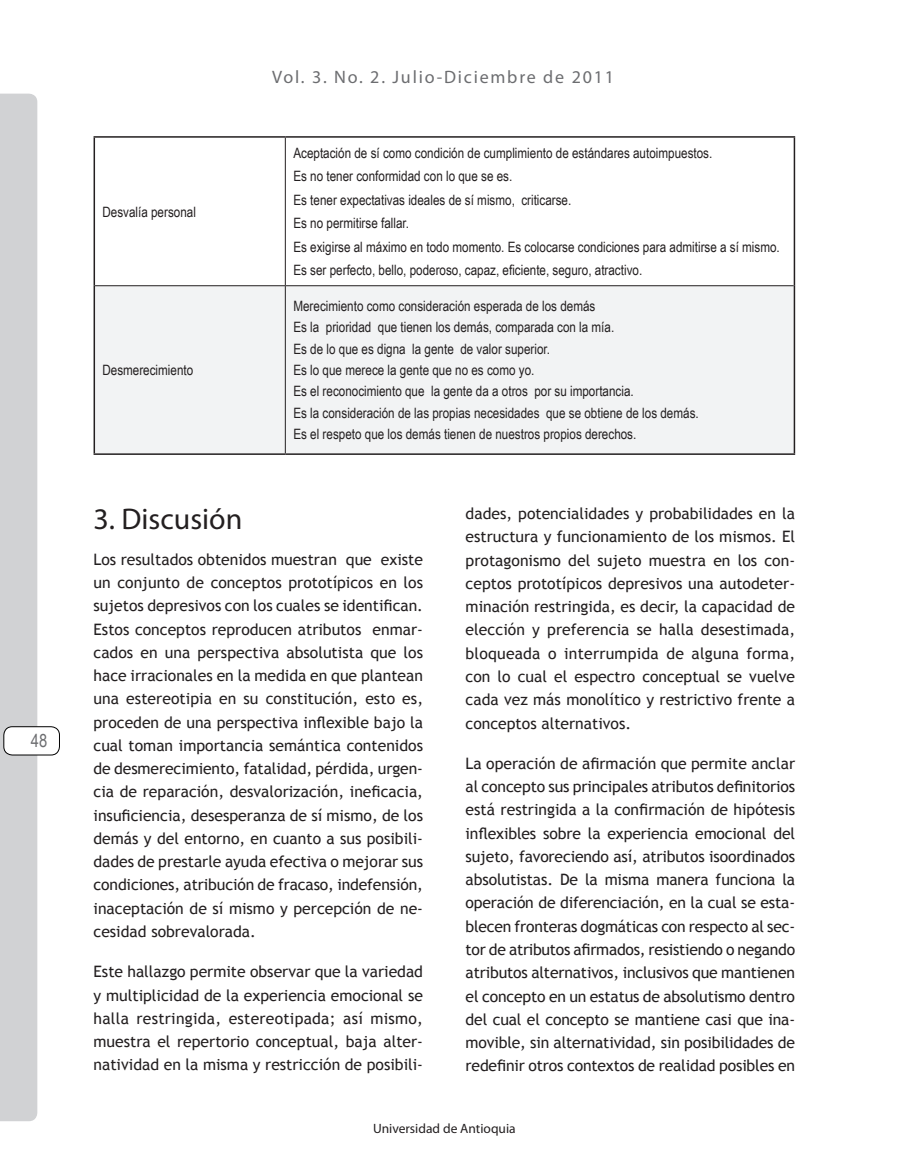
<style>
.page{position:relative;width:910px;height:1166px;background:#fff}
.page>*{position:absolute;margin:0;border:0;box-sizing:border-box;transform-origin:0 0}
.t1{font:30px "Myriad Pro";color:#231f20}
.t2{font:18px "Myriad Pro";letter-spacing:.1em;color:#6c6d70}
.t3{font:18px "Arial Narrow";color:#6c6d70}
.t4{font:15.75px/23.2px "Trebuchet MS";color:#231f20;text-align:justify}
.t5{font:14.25px/21.3px "Arial Narrow";color:#231f20}
.t6{font:13.5px "Myriad Pro";color:#231f20}
</style>
<div class="page">
<div style="left:0;top:94px;width:37px;height:1026px;background:#d1d2d4"></div>
<div style="left:4px;top:726px;width:55px;height:28px;background:#fff;border-radius:9px"></div>
<div style="left:3px;top:726px;width:57px;height:29px;border:1px solid #000;border-radius:9px"></div>
<div style="left:95px;top:286px;width:699px;height:167px;background:#f2f3f4"></div>
<hr style="left:94px;top:138px;width:1px;height:148px;background:#231f20">
<hr style="left:794px;top:138px;width:1px;height:148px;background:#231f20">
<hr style="left:94px;top:136px;width:191px;height:2px;background:#231f20">
<hr style="left:285px;top:136px;width:510px;height:2px;background:#231f20">
<hr style="left:285px;top:138px;width:1px;height:147px;background:#231f20">
<hr style="left:95px;top:285px;width:190px;height:1px;background:#231f20">
<hr style="left:285px;top:285px;width:509px;height:1px;background:#231f20">
<hr style="left:285px;top:286px;width:1px;height:167px;background:#231f20">
<hr style="left:94px;top:286px;width:1px;height:167px;background:#231f20">
<hr style="left:794px;top:286px;width:1px;height:167px;background:#231f20">
<hr style="left:94px;top:453px;width:191px;height:2px;background:#231f20">
<hr style="left:285px;top:453px;width:510px;height:2px;background:#231f20">
<p class="t3" style="left:31px;top:727px;width:18px">48</p>
<p class="t5" style="left:102px;top:200px;width:95px">Desvalía personal</p>
<p class="t5" style="left:102px;top:358px;width:92px">Desmerecimiento</p>
<p class="t2" style="left:272px;top:66px;width:343px">Vol. 3. No. 2. Julio-Diciembre de 2011</p>
<p class="t5" style="left:293px;top:141px;width:488px;line-height:23.5px">Aceptación de sí como condición de cumplimiento de estándares autoimpuestos.<br>Es no tener conformidad con lo que se es.<br>Es tener expectativas ideales de sí mismo, criticarse.<br>Es no permitirse fallar.<br>Es exigirse al máximo en todo momento. Es colocarse condiciones para admitirse a sí mismo.<br>Es ser perfecto, bello, poderoso, capaz, eficiente, seguro, atractivo.</p>
<p class="t5" style="left:293px;top:294px;width:407px">Merecimiento como consideración esperada de los demás<br>Es la prioridad que tienen los demás, comparada con la mía.<br>Es de lo que es digna la gente de valor superior.<br>Es lo que merece la gente que no es como yo.<br>Es el reconocimiento que la gente da a otros por su importancia.<br>Es la consideración de las propias necesidades que se obtiene de los demás.<br>Es el respeto que los demás tienen de nuestros propios derechos.</p>
<h1 class="t1" style="left:94px;top:500px;width:150px">3. Discusión</h1>
<p class="t4" style="left:94px;top:547px;width:331px">Los resultados obtenidos muestran que existe un conjunto de conceptos prototípicos en los sujetos depresivos con los cuales se identifican.<br>Estos conceptos reproducen atributos enmar&shy;cados en una perspectiva absolutista que los hace irracionales en la medida en que plantean una estereotipia en su constitución, esto es, proceden de una perspectiva inflexible bajo la cual toman importancia semántica contenidos de desmerecimiento, fatalidad, pérdida, urgen&shy;cia de reparación, desvalorización, ineficacia, insuficiencia, desesperanza de sí mismo, de los demás y del entorno, en cuanto a sus posibili&shy;dades de prestarle ayuda efectiva o mejorar sus condiciones, atribución de fracaso, indefensión, inaceptación de sí mismo y percepción de ne&shy;cesidad sobrevalorada.</p>
<p class="t4" style="left:94px;top:959px;width:331px">Este hallazgo permite observar que la variedad y multiplicidad de la experiencia emocional se halla restringida, estereotipada; así mismo, muestra el repertorio conceptual, baja alter&shy;natividad en la misma y restricción de posibili-</p>
<p class="t4" style="left:466px;top:502px;width:331px">dades, potencialidades y probabilidades en la estructura y funcionamiento de los mismos. El protagonismo del sujeto muestra en los con&shy;ceptos prototípicos depresivos una autodeter&shy;minación restringida, es decir, la capacidad de elección y preferencia se halla desestimada, bloqueada o interrumpida de alguna forma, con lo cual el espectro conceptual se vuelve cada vez más monolítico y restrictivo frente a conceptos alternativos.</p>
<p class="t4" style="left:466px;top:751px;width:331px">La operación de afirmación que permite anclar al concepto sus principales atributos definitorios está restringida a la confirmación de hipótesis inflexibles sobre la experiencia emocional del sujeto, favoreciendo así, atributos isoordinados absolutistas. De la misma manera funciona la operación de diferenciación, en la cual se esta&shy;blecen fronteras dogmáticas con respecto al sec&shy;tor de atributos afirmados, resistiendo o negando atributos alternativos, inclusivos que mantienen el concepto en un estatus de absolutismo dentro del cual el concepto se mantiene casi que ina&shy;movible, sin alternatividad, sin posibilidades de redefinir otros contextos de realidad posibles en</p>
<p class="t6" style="left:373px;top:1119px;width:144px">Universidad de Antioquia</p>
</div>
